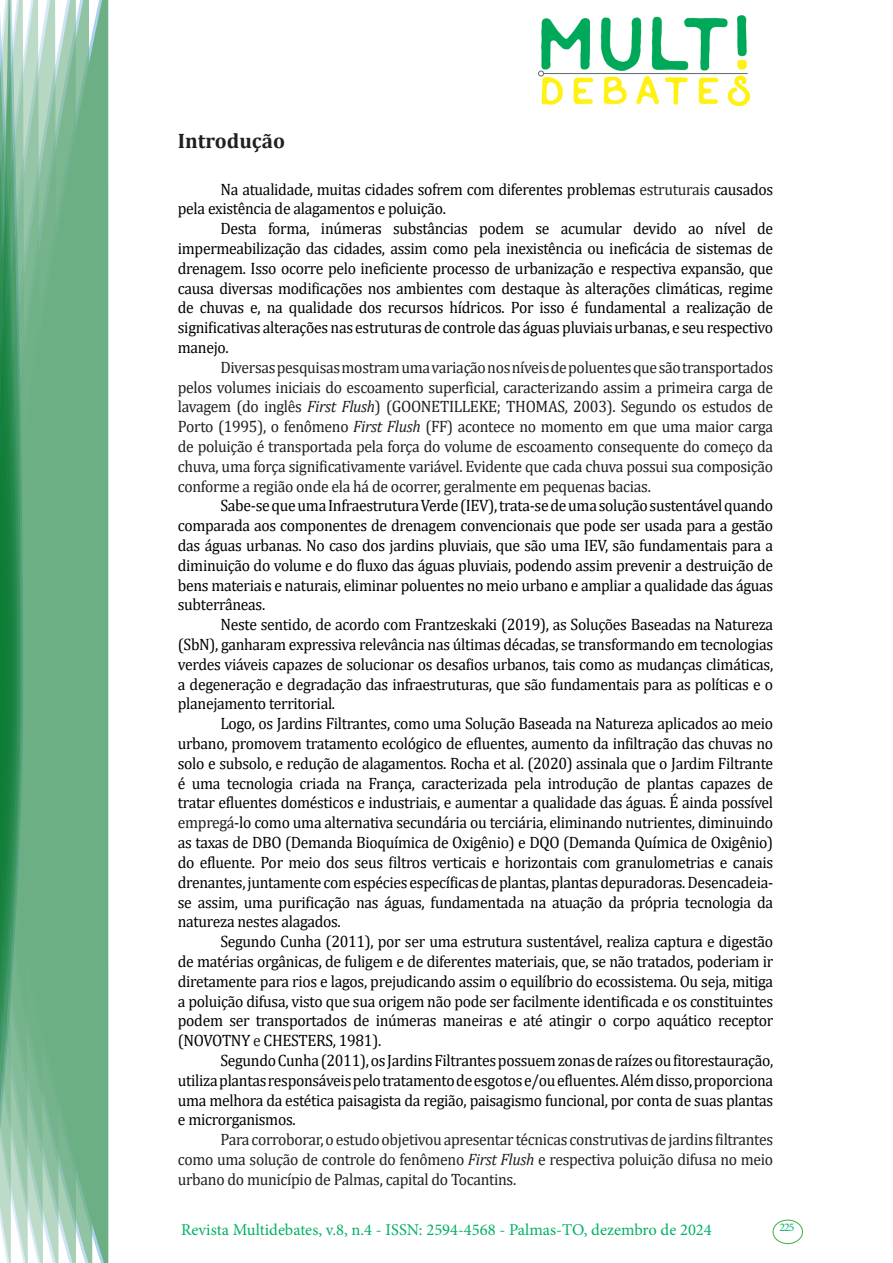
<style>
.page{position:relative;width:893px;height:1263px;background:#fff}
.page>*{position:absolute;margin:0;border:0;box-sizing:border-box;transform-origin:0 0}
.Titulo_2{font:700 21px "Cambria";color:#231f20}
.texto{font:16.5px/19.8px "Cambria";letter-spacing:-.02em;color:#000;text-align:justify;scale:.95 1}
.texto-2{font:16.5px/19.8px "Cambria";letter-spacing:-.02em;color:#231f20;text-align:justify;scale:.95 1}
.t1{font:16.5px "Minion Pro";color:#00b064}
.t2{font:11.7px "Minion Pro";color:#00b064}
.s1{color:#231f20}
.s2{font-style:italic}
</style>
<div class="page">
<div style="left:95px;top:0;width:14px;height:1263px;background:#6caf84"></div>
<svg style="left:79px;top:0;width:16px;height:1263px;fill:#6caf84"></svg>
<svg style="left:62px;top:0;width:17px;height:1263px;fill:#6caf84"></svg>
<svg style="left:45px;top:0;width:17px;height:1263px;fill:#6caf84"></svg>
<svg style="left:30px;top:0;width:15px;height:1263px;fill:#6caf84"></svg>
<svg style="left:0;top:0;width:30px;height:1263px"></svg>
<div style="left:772px;top:1219px;width:31px;height:25px;border:1px solid #40ae49;border-radius:50%"></div>
<img style="left:538px;top:16px;width:211px;height:90px">
<p class="Titulo_2" style="left:178px;top:126px;width:109px">Introdução</p>
<p class="texto" style="left:178px;top:179px;width:628px;text-indent:43px">Na atualidade, muitas cidades sofrem com diferentes problemas <span class="s1">estruturais</span> causados pela existência de alagamentos e poluição.</p>
<p class="texto" style="left:178px;top:219px;width:628px;text-indent:43px">Desta forma, inúmeras substâncias podem se acumular devido ao nível de impermeabilização das cidades, assim como pela inexistência ou ineficácia de sistemas de drenagem. Isso ocorre pelo ineficiente processo de urbanização e respectiva expansão, que causa diversas modificações nos ambientes com destaque às alterações climáticas, regime de chuvas e, na qualidade dos recursos hídricos. Por isso é fundamental a realização de significativas alterações nas estruturas de controle das águas pluviais urbanas, e seu respectivo manejo.</p>
<p class="texto-2" style="left:178px;top:357px;width:628px;text-indent:43px">Diversas pesquisas mostram uma variação nos níveis de poluentes que são transportados pelos volumes iniciais do escoamento superficial, caracterizando assim a primeira carga de lavagem (do inglês <span class="s2">First Flush</span>) (GOONETILLEKE; THOMAS, 2003). Segundo os estudos de Porto (1995), o fenômeno <span class="s2">First Flush</span> (FF) acontece no momento em que uma maior carga de poluição é transportada pela força do volume de escoamento consequente do começo da chuva, uma força significativamente variável. Evidente que cada chuva possui sua composição conforme a região onde ela há de ocorrer, geralmente em pequenas bacias.</p>
<p class="texto" style="left:178px;top:496px;width:628px;text-indent:43px">Sabe-se que uma Infraestrutura Verde (IEV), trata-se de uma solução sustentável quando comparada aos componentes de drenagem convencionais que pode ser usada para a gestão das águas urbanas. No caso dos jardins pluviais, que são uma IEV, são fundamentais para a diminuição do volume e do fluxo das águas pluviais, podendo assim prevenir a destruição de bens materiais e naturais, eliminar poluentes no meio urbano e ampliar a qualidade das águas subterrâneas.</p>
<p class="texto" style="left:178px;top:615px;width:628px;text-indent:43px">Neste sentido, de acordo com Frantzeskaki (2019), as Soluções Baseadas na Natureza (SbN), ganharam expressiva relevância nas últimas décadas, se transformando em tecnologias verdes viáveis capazes de solucionar os desafios urbanos, tais como as mudanças climáticas, a degeneração e degradação das infraestruturas, que são fundamentais para as políticas e o planejamento territorial.</p>
<p class="texto" style="left:178px;top:714px;width:628px;text-indent:43px">Logo, os Jardins Filtrantes, como uma Solução Baseada na Natureza aplicados ao meio urbano, promovem tratamento ecológico de efluentes, aumento da infiltração das chuvas no solo e subsolo, e redução de alagamentos. Rocha et al. (2020) assinala que o Jardim Filtrante é uma tecnologia criada na França, caracterizada pela introdução de plantas capazes de tratar efluentes domésticos e industriais, e aumentar a qualidade das águas. É ainda possível <span class="s1">empregá</span>-lo como uma alternativa secundária ou terciária, eliminando nutrientes, diminuindo as taxas de DBO (Demanda Bioquímica de Oxigênio) e DQO (Demanda Química de Oxigênio) do efluente. Por meio dos seus filtros verticais e horizontais com granulometrias e canais drenantes, juntamente com espécies específicas de plantas, plantas depuradoras. Desencadeia&shy;se assim, uma purificação nas águas, fundamentada na atuação da própria tecnologia da natureza nestes alagados.</p>
<p class="texto" style="left:178px;top:931px;width:628px;text-indent:43px">Segundo Cunha (2011), por ser uma estrutura sustentável, realiza captura e digestão de matérias orgânicas, de fuligem e de diferentes materiais, que, se não tratados, poderiam ir diretamente para rios e lagos, prejudicando assim o equilíbrio do ecossistema. Ou seja, mitiga a poluição difusa, visto que sua origem não pode ser facilmente identificada e os constituintes podem ser transportados de inúmeras maneiras e até atingir o corpo aquático receptor (NOVOTNY <span class="s1">e</span> CHESTERS, 1981).</p>
<p class="texto" style="left:178px;top:1050px;width:628px;text-indent:43px">Segundo Cunha (2011), os Jardins Filtrantes possuem zonas de raízes ou fitorestauração, utiliza plantas responsáveis pelo tratamento de esgotos e/ou efluentes. Além disso, proporciona uma melhora da estética paisagista da região, paisagismo funcional, por conta de suas plantas e microrganismos.</p>
<p class="texto-2" style="left:178px;top:1129px;width:628px;text-indent:43px">Para corroborar, o estudo objetivou apresentar técnicas construtivas de jardins filtrantes como uma solução de controle do fenômeno <span class="s2">First Flush</span> e respectiva poluição difusa no meio urbano do município de Palmas, capital do Tocantins.</p>
<p class="t1" style="left:181px;top:1218px;width:532px">Revista Multidebates, v.8, n.4 - ISSN: 2594-4568 - Palmas-TO, dezembro de 2024</p>
<p class="t2" style="left:779px;top:1219px;width:16px">225</p>
</div>
